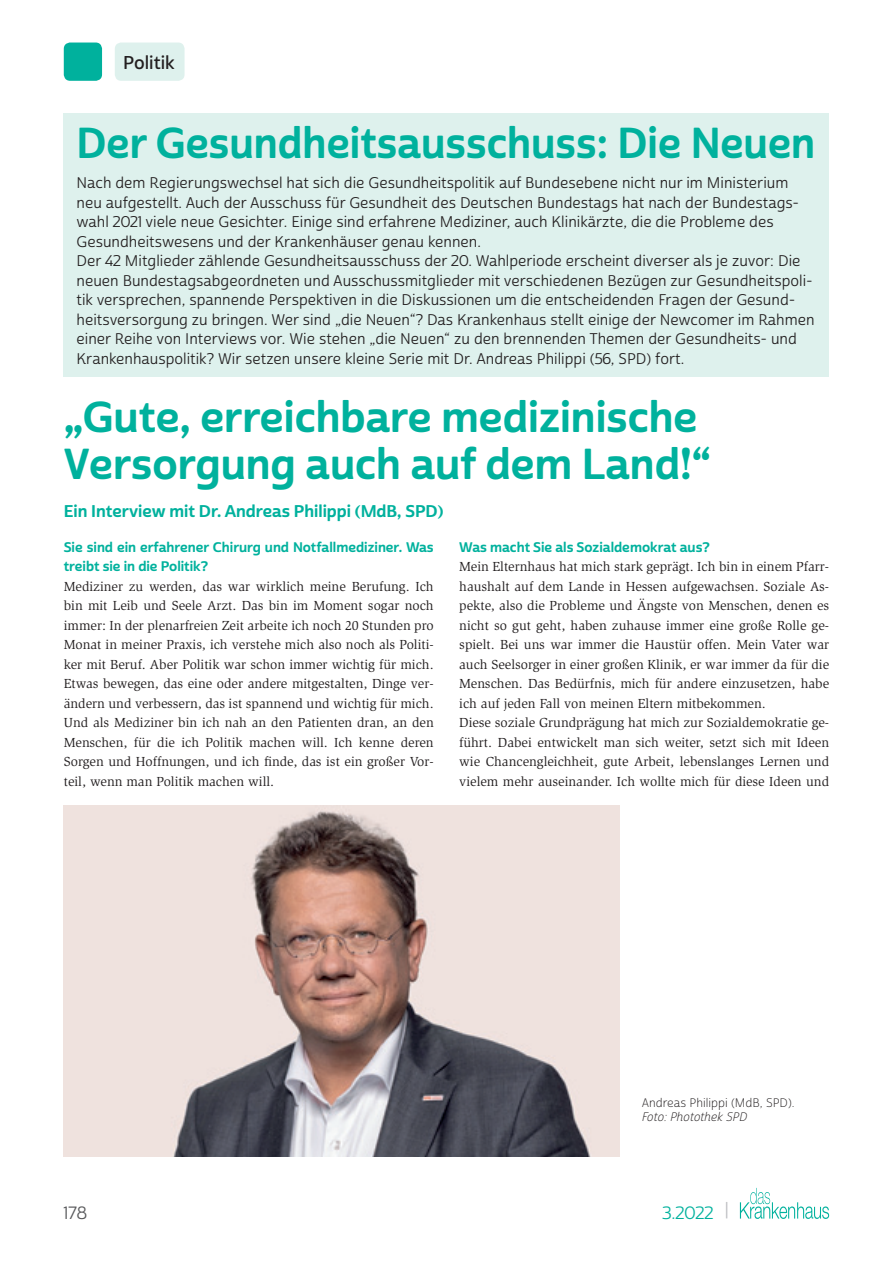
<style>
.page{position:relative;width:893px;height:1263px;background:#fff}
.page>*{position:absolute;margin:0;border:0;box-sizing:border-box;transform-origin:0 0}
.t1{font:42px/46.5px "Cabrito Sans Nor Bol";color:#00b19d}
.t2{font:18px "Cabrito Sans Nor Dem";letter-spacing:-.005em;color:#231f20}
.t3{font:17.25px "Cabrito Sans Nor Reg";color:#00b19d}
.t4{font:17.25px "Cabrito Sans Nor Reg";color:#57585a}
.t5{font:16.5px "Cabrito Sans Nor Bol";color:#00b19d}
.t6{font:15px/19.5px "Cabrito Sans Nor Reg";color:#231f20}
.t7{font:13.5px/19.5px "Slimbach Std";color:#231f20;text-align:justify}
.t8{font:13.5px/19.5px "Cabrito Sans Nor Bol";color:#00b19d}
.t9{font:12px "Cabrito Sans Nor Lig";color:#231f20}
.t10{font:12px "Cabrito Sans Nor Lig It";color:#231f20}
.s1{font-size:18.9px;color:#bcbdc0}
</style>
<div class="page">
<div style="left:115px;top:43px;width:70px;height:38px;background:#def1ed;border-radius:6px"></div>
<svg style="left:740px;top:1188px;width:89px;height:31px"></svg>
<div style="left:64px;top:43px;width:38px;height:38px;background:#00b19d;border-radius:6px"></div>
<div style="left:64px;top:113px;width:765px;height:264px;background:#def1ed"></div>
<img style="left:64px;top:805px;width:555px;height:352px">
<h2 class="t2" style="left:123px;top:51px;width:53px">Politik</h2>
<h1 class="t1" style="left:77px;top:121px;width:740px">Der Gesundheitsausschuss: Die Neuen</h1>
<p class="t6" style="left:77px;top:174px;width:740px">Nach dem Regierungswechsel hat sich die Gesundheitspolitik auf Bundesebene nicht nur im Ministerium neu aufgestellt. Auch der Ausschuss für Gesundheit des Deutschen Bundestags hat nach der Bundestags&shy;wahl 2021 viele neue Gesichter. Einige sind erfahrene Mediziner, auch Klinikärzte, die die Probleme des Gesundheitswesens und der Krankenhäuser genau kennen.<br>Der 42 Mitglieder zählende Gesundheitsausschuss der 20. Wahlperiode erscheint diverser als je zuvor: Die neuen Bundestagsabgeordneten und Ausschussmitglieder mit verschiedenen Bezügen zur Gesundheitspoli&shy;tik versprechen, spannende Perspektiven in die Diskussionen um die entscheidenden Fragen der Gesund&shy;heitsversorgung zu bringen. Wer sind „die Neuen“? Das Krankenhaus stellt einige der Newcomer im Rahmen einer Reihe von Interviews vor. Wie stehen „die Neuen“ zu den brennenden Themen der Gesundheits- und Krankenhauspolitik? Wir setzen unsere kleine Serie mit Dr. Andreas Philippi (56, SPD) fort.</p>
<h1 class="t1" style="left:64px;top:395px;width:649px">„Gute, erreichbare medizinische<br>Versorgung auch auf dem Land!“</h1>
<p class="t5" style="left:64px;top:501px;width:381px">Ein Interview mit Dr. Andreas Philippi (MdB, SPD)</p>
<p class="t8" style="left:64px;top:538px;width:371px">Sie sind ein erfahrener Chirurg und Notfallmediziner. Was treibt sie in die Politik?</p>
<p class="t7" style="left:64px;top:577px;width:371px">Mediziner zu werden, das war wirklich meine Berufung. Ich bin mit Leib und Seele Arzt. Das bin im Moment sogar noch immer: In der plenarfreien Zeit arbeite ich noch 20 Stunden pro Monat in meiner Praxis, ich verstehe mich also noch als Politi&shy;ker mit Beruf. Aber Politik war schon immer wichtig für mich.<br>Etwas bewegen, das eine oder andere mitgestalten, Dinge ver&shy;ändern und verbessern, das ist spannend und wichtig für mich.<br>Und als Mediziner bin ich nah an den Patienten dran, an den Menschen, für die ich Politik machen will. Ich kenne deren Sorgen und Hoffnungen, und ich finde, das ist ein großer Vor&shy;teil, wenn man Politik machen will.</p>
<p class="t8" style="left:459px;top:538px;width:252px">Was macht Sie als Sozialdemokrat aus?</p>
<p class="t7" style="left:459px;top:557px;width:371px;text-align:left">Mein Elternhaus hat mich stark geprägt. Ich bin in einem Pfarr&shy;haushalt auf dem Lande in Hessen aufgewachsen. Soziale As&shy;pekte, also die Probleme und Ängste von Menschen, denen es nicht so gut geht, haben zuhause immer eine große Rolle ge&shy;spielt. Bei uns war immer die Haustür offen. Mein Vater war auch Seelsorger in einer großen Klinik, er war immer da für die Menschen. Das Bedürfnis, mich für andere einzusetzen, habe ich auf jeden Fall von meinen Eltern mitbekommen.<br>Diese soziale Grundprägung hat mich zur Sozialdemokratie ge&shy;führt. Dabei entwickelt man sich weiter, setzt sich mit Ideen wie Chancengleichheit, gute Arbeit, lebenslanges Lernen und vielem mehr auseinander. Ich wollte mich für diese Ideen und</p>
<p class="t9" style="left:642px;top:1096px;width:154px">Andreas Philippi (MdB, SPD).</p>
<p class="t10" style="left:642px;top:1109px;width:107px">Foto: Photothek SPD</p>
<p class="t4" style="left:64px;top:1202px;width:25px">178</p>
<p class="t3" style="left:662px;top:1202px;width:68px">3.2022 <span class="s1">|</span></p>
</div>
